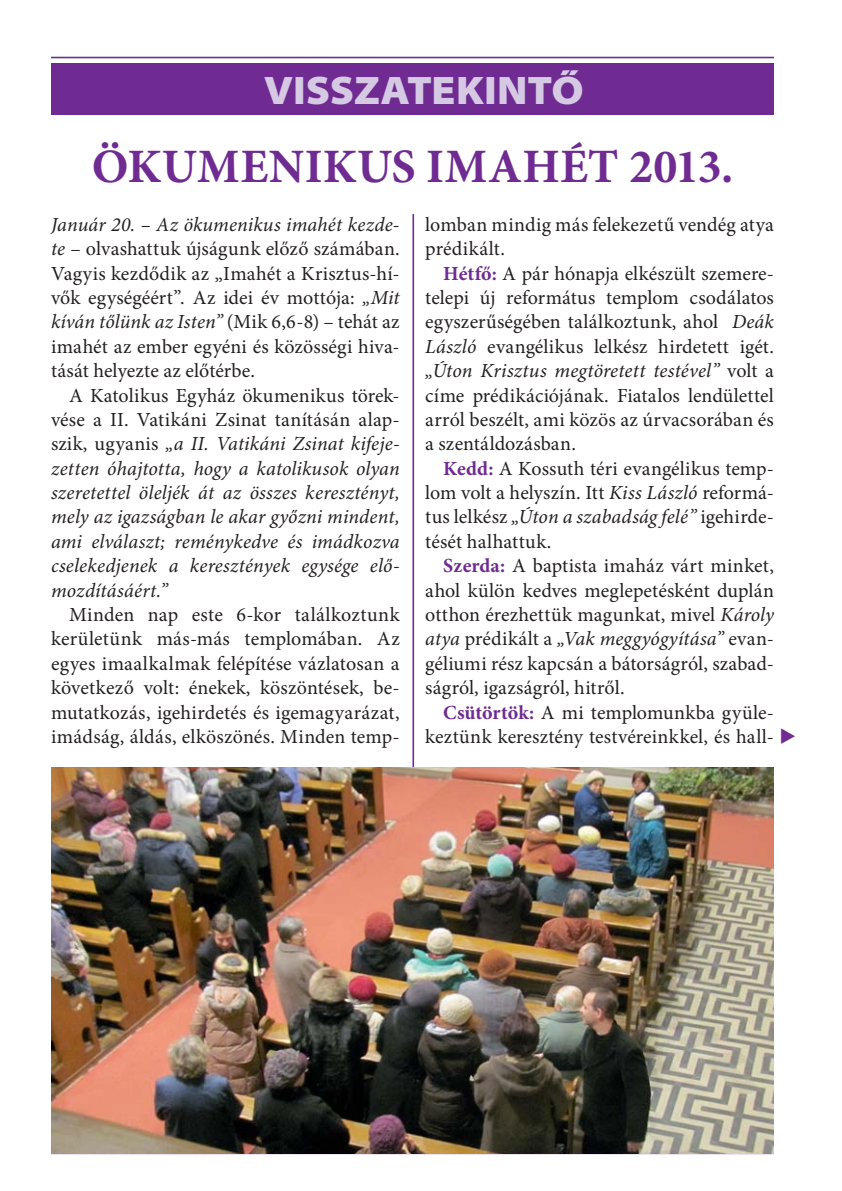
<style>
.page{position:relative;width:842px;height:1191px;background:#fff}
.page>*{position:absolute;margin:0;border:0;box-sizing:border-box;transform-origin:0 0}
.t1{font:700 48px "Minion Pro";letter-spacing:.005em;color:#6f2b91}
.t2{font:900 semi-expanded 40px "Myriad Pro";letter-spacing:-.01em;color:#d5c9e3}
.t3{font:20px/24.4px "Minion Pro";letter-spacing:.005em;color:#231f20;text-align:justify}
.t4{font:italic 20px/24.4px "Minion Pro";letter-spacing:.01em;color:#231f20;text-align:justify}
.s1{font-style:italic}
.s2{font-style:normal}
.s3{font-weight:700;color:#6f2b91}
.s4{font-family:"European Pi Three";color:#6f2b91}
</style>
<div class="page">
<hr style="left:51px;top:1152px;width:723px;height:2px;background:#6f2b91">
<hr style="left:412px;top:214px;width:2px;height:894px;background:#6f2b91">
<hr style="left:51px;top:57px;width:723px;height:1px;background:#6f2b91">
<div style="left:51px;top:63px;width:723px;height:51px;background:#6f2b91"></div>
<img style="left:51px;top:767px;width:723px;height:386px">
<h2 class="t2" style="left:264px;top:75px;width:322px">VISSZATEKINTŐ</h2>
<h1 class="t1" style="left:92px;top:147px;width:643px">ÖKUMENIKUS IMAHÉT 2013.</h1>
<p class="t3" style="left:51px;top:214px;width:350px"><span class="s1">Január 20. – Az ökumenikus imahét kezde&shy;te</span> – olvashattuk újságunk előző számában.<br>Vagyis kezdődik az „Imahét a Krisztus-hí&shy;vők egységéért”. Az idei év mottója: <span class="s1">„Mit kíván tőlünk az Isten”</span> (Mik 6,6-8) – tehát az imahét az ember egyéni és közösségi hiva&shy;tását helyezte az előtérbe.</p>
<p class="t4" style="left:51px;top:385px;width:350px;text-indent:18px"><span class="s2">A Katolikus Egyház ökumenikus törek&shy;vése a II. Vatikáni Zsinat tanításán alap&shy;szik, ugyanis</span> „a II. Vatikáni Zsinat kifeje&shy;zetten óhajtotta, hogy a katolikusok olyan szeretettel öleljék át az összes keresztényt, mely az igazságban le akar győzni mindent, ami elválaszt; reménykedve és imádkozva cselekedjenek a keresztények egysége elő&shy;mozdításáért.”</p>
<p class="t3" style="left:51px;top:604px;width:350px;text-indent:18px">Minden nap este 6-kor találkoztunk kerületünk más-más templomában. Az egyes imaalkalmak felépítése vázlatosan a következő volt: énekek, köszöntések, be&shy;mutatkozás, igehirdetés és igemagyarázat, imádság, áldás, elköszönés. Minden temp-</p>
<p class="t3" style="left:425px;top:214px;width:350px">lomban mindig más felekezetű vendég atya prédikált.</p>
<p class="t3" style="left:425px;top:263px;width:350px;text-indent:18px"><span class="s3">Hétfő:</span> A pár hónapja elkészült szemere&shy;telepi új református templom csodálatos egyszerűségében találkoztunk, ahol <span class="s1">Deák László</span> evangélikus lelkész hirdetett igét. <span class="s1">„Úton Krisztus megtöretett testével”</span> volt a címe prédikációjának. Fiatalos lendülettel arról beszélt, ami közös az úrvacsorában és a szentáldozásban.</p>
<p class="t3" style="left:425px;top:458px;width:350px;text-indent:18px"><span class="s3">Kedd:</span> A Kossuth téri evangélikus temp&shy;lom volt a helyszín. Itt <span class="s1">Kiss László</span> reformá&shy;tus lelkész <span class="s1">„Úton a szabadság felé”</span> igehirde&shy;tését halhattuk.</p>
<p class="t3" style="left:425px;top:555px;width:350px;text-indent:18px"><span class="s3">Szerda:</span> A baptista imaház várt minket, ahol külön kedves meglepetésként duplán otthon érezhettük magunkat, mivel <span class="s1">Károly atya</span> prédikált a <span class="s1">„Vak meggyógyítása”</span> evan&shy;géliumi rész kapcsán a bátorságról, szabad&shy;ságról, igazságról, hitről.</p>
<p class="t3" style="left:425px;top:701px;width:373px;text-align:center"><span class="s3">Csütörtök:</span> A mi templomunkba gyüle&shy;keztünk keresztény testvéreinkkel, és hall- <span class="s4">-</span></p>
</div>
